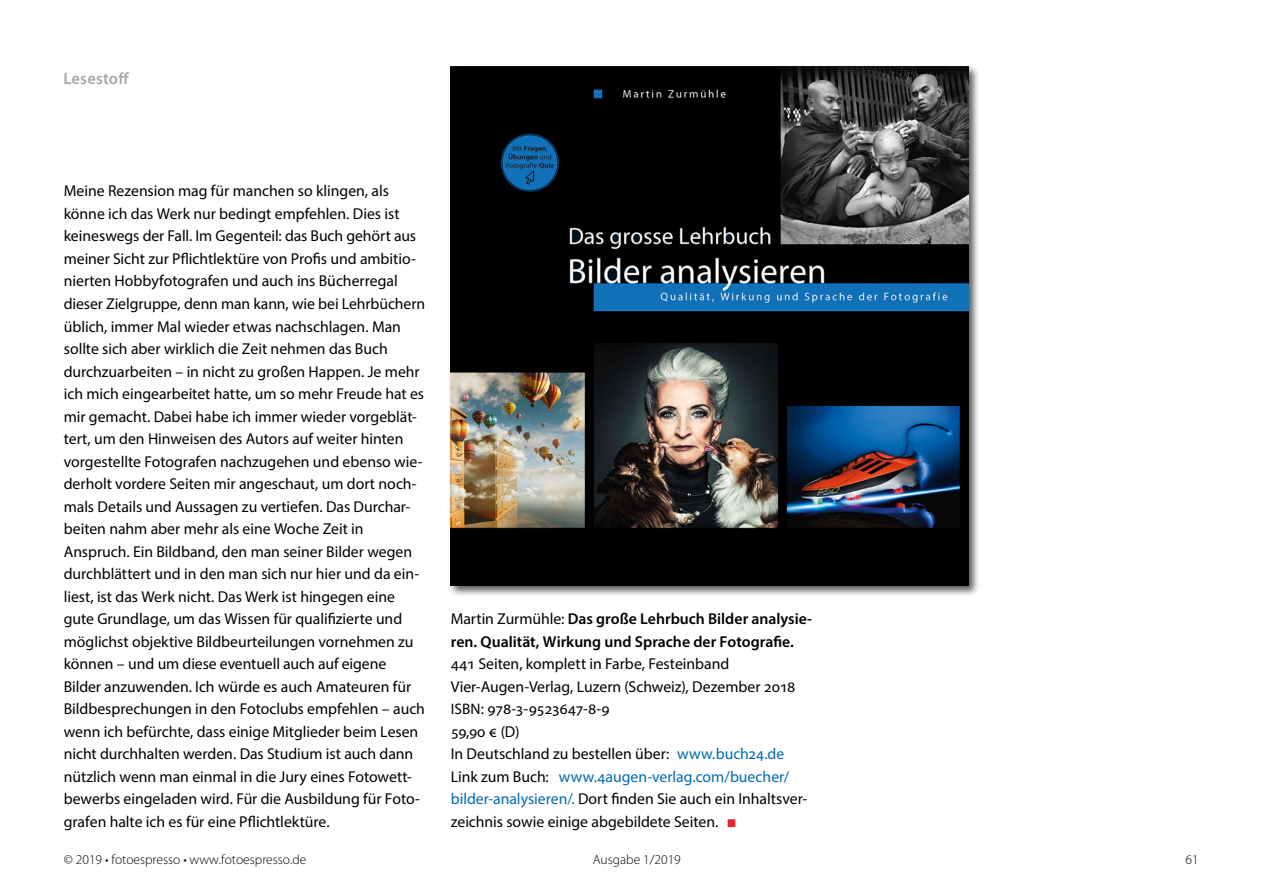
<style>
.page{position:relative;width:1263px;height:893px;background:#fff}
.page>*{position:absolute;margin:0;border:0;box-sizing:border-box;transform-origin:0 0}
.t1{font:600 16.5px "Myriad Pro";letter-spacing:.01em;color:#a8a8a7}
.t2{font:15.75px/22.5px "Myriad Pro";letter-spacing:-.005em;color:#000}
.t3{font:600 15.75px/22.5px "Myriad Pro";color:#000}
.t4{font:300 13.5px "Myriad Pro";color:#000}
.s1{font-weight:400}
.s2{font-size:15.3px}
.s3{color:#0069b4}
.s4{font-family:"Minion Pro";font-weight:500;font-size:27px;color:#e22a33}
</style>
<div class="page">
<div style="left:448px;top:64px;width:531px;height:533px;background:#000;opacity:.65"></div>
<img style="left:451px;top:67px;width:517px;height:519px">
<p class="t1" style="left:63px;top:68px;width:67px">Lesestoff</p>
<p class="t2" style="left:64px;top:180px;width:363px">Meine Rezension mag für manchen so klingen, als könne ich das Werk nur bedingt empfehlen. Dies ist keineswegs der Fall. Im Gegenteil: das Buch gehört aus meiner Sicht zur Pflichtlektüre von Profis und ambitio&shy;nierten Hobbyfotografen und auch ins Bücherregal dieser Zielgruppe, denn man kann, wie bei Lehrbüchern üblich, immer Mal wieder etwas nachschlagen. Man sollte sich aber wirklich die Zeit nehmen das Buch durchzuarbeiten – in nicht zu großen Happen. Je mehr ich mich eingearbeitet hatte, um so mehr Freude hat es mir gemacht. Dabei habe ich immer wieder vorgeblät&shy;tert, um den Hinweisen des Autors auf weiter hinten vorgestellte Fotografen nachzugehen und ebenso wie&shy;derholt vordere Seiten mir angeschaut, um dort noch&shy;mals Details und Aussagen zu vertiefen. Das Durchar&shy;beiten nahm aber mehr als eine Woche Zeit in Anspruch. Ein Bildband, den man seiner Bilder wegen durchblättert und in den man sich nur hier und da ein&shy;liest, ist das Werk nicht. Das Werk ist hingegen eine gute Grundlage, um das Wissen für qualifizierte und möglichst objektive Bildbeurteilungen vornehmen zu können – und um diese eventuell auch auf eigene Bilder anzuwenden. Ich würde es auch Amateuren für Bildbesprechungen in den Fotoclubs empfehlen – auch wenn ich befürchte, dass einige Mitglieder beim Lesen nicht durchhalten werden. Das Studium ist auch dann nützlich wenn man einmal in die Jury eines Fotowett&shy;bewerbs eingeladen wird. Für die Ausbildung für Foto&shy;grafen halte ich es für eine Pflichtlektüre.</p>
<p class="t3" style="left:451px;top:607px;width:363px"><span class="s1">Martin Zurmühle:</span> Das große Lehrbuch Bilder analysie&shy;ren. Qualität, Wirkung und Sprache der Fotografie.</p>
<p class="t2" style="left:451px;top:652px;width:358px">441 Seiten, komplett in Farbe, Festeinband Vier-Augen-Verlag, Luzern (Schweiz), Dezember 2018<br><span class="s2">ISBN</span>: 978-3-9523647-8-9<br>59,90 € (D)<br>In Deutschland zu bestellen über: <span class="s3">www.buch24.de </span>Link zum Buch: <span class="s3">www.4augen-verlag.com/buecher/ bilder-analysieren/.</span> Dort finden Sie auch ein Inhaltsver&shy;zeichnis sowie einige abgebildete Seiten. <span class="s4">■</span></p>
<p class="t4" style="left:64px;top:851px;width:244px">© 2019 • fotoespresso • www.fotoespresso.de</p>
<p class="t4" style="left:593px;top:851px;width:90px">Ausgabe 1/2019</p>
<p class="t4" style="left:1185px;top:851px;width:15px">61</p>
</div>
